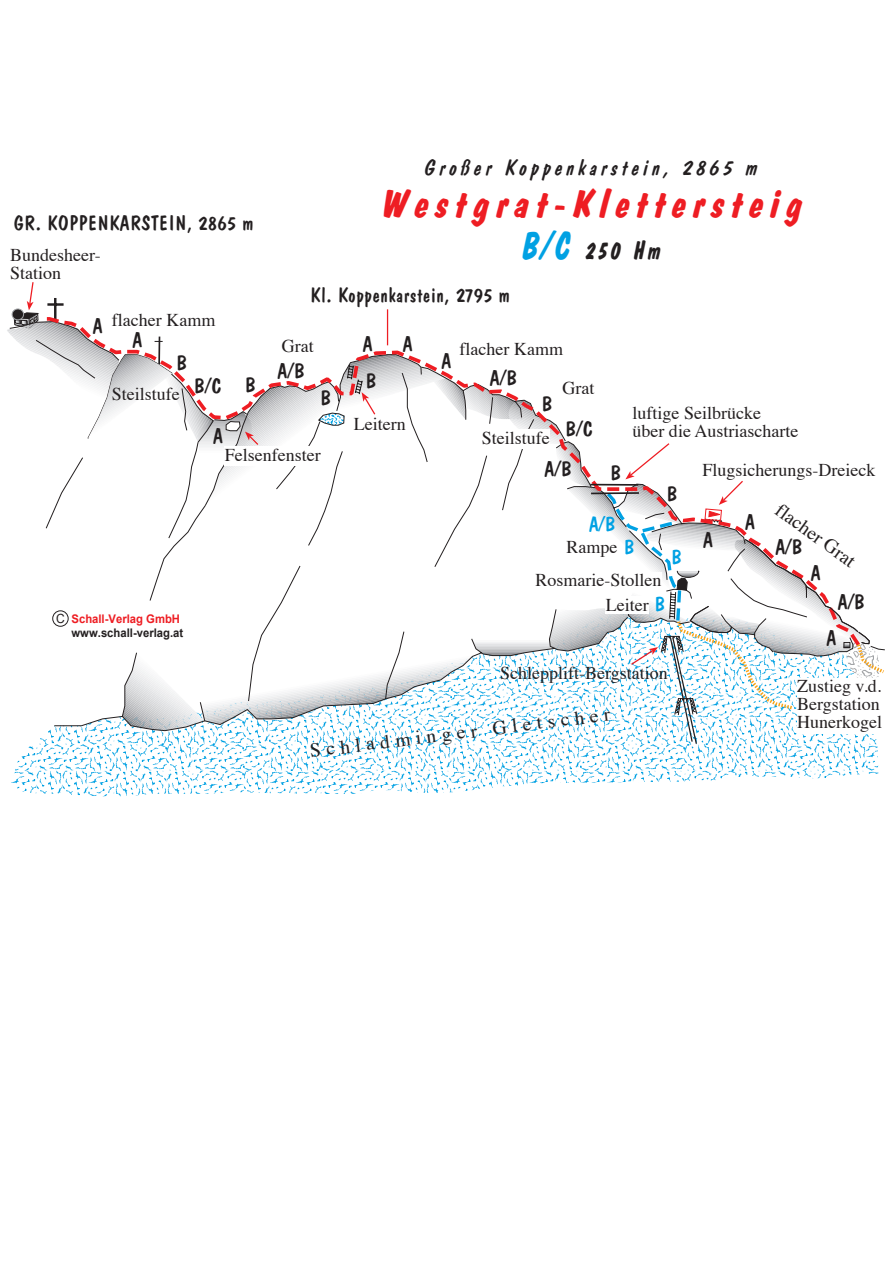
<style>
.page{position:relative;width:893px;height:1263px;background:#fff}
.page>*{position:absolute;margin:0;border:0;box-sizing:border-box;transform-origin:0 0}
.t1{font:italic 700 39px "Dom Casual";letter-spacing:.145em;color:#ee1d23}
.t2{font:italic 700 25.5px "Dom Casual";color:#231f20;scale:.8 1}
.t3{font:italic 22.5px "Dom Casual";letter-spacing:.145em;color:#231f20}
.t4{font:21.15px "Dom Casual";color:#231f20}
.t5{font:21px "Dom Casual";color:#231f20}
.t6{font:20.55px "Dom Casual";color:#00a1e3}
.t7{font:19.5px "Times";color:#231f20}
.t8{font:18px/18px "Times";color:#231f20}
.t9{font:12.6px "Arial";color:#231f20;scale:.95 1}
.t10{font:700 11.85px "Arial";color:#231f20;scale:.95 1}
.t11{font:700 11.85px "Arial";color:#ee1d23;scale:.95 1}
.s1{font-size:39px;color:#00a1e3}
</style>
<div class="page">
<img style="left:11px;top:771px;width:51px;height:23px">
<img style="left:62px;top:771px;width:78px;height:26px">
<img style="left:140px;top:771px;width:233px;height:24px">
<img style="left:373px;top:771px;width:26px;height:20px">
<img style="left:399px;top:771px;width:78px;height:22px">
<img style="left:477px;top:771px;width:26px;height:18px">
<img style="left:503px;top:771px;width:26px;height:15px">
<img style="left:529px;top:771px;width:78px;height:13px">
<img style="left:607px;top:771px;width:129px;height:11px">
<img style="left:736px;top:771px;width:104px;height:7px">
<img style="left:840px;top:771px;width:24px;height:5px">
<svg style="left:868px;top:771px;width:10px;height:3px"></svg>
<img style="left:15px;top:745px;width:863px;height:26px">
<svg style="left:7px;top:282px;width:878px;height:463px"></svg>
<div style="left:562px;top:380px;width:32px;height:19px;background:#fff"></div>
<div style="left:52px;top:610px;width:17px;height:17px;border:1px solid #231f20;border-radius:50%"></div>
<p class="t5" style="left:13px;top:211px;width:242px">GR. KOPPENKARSTEIN, 2865 m</p>
<p class="t8" style="left:10px;top:244px;width:92px">Bundesheer-<br>Station</p>
<p class="t3" style="left:423px;top:154px;width:335px">Großer Koppenkarstein, 2865 m</p>
<h1 class="t1" style="left:379px;top:182px;width:424px">Westgrat-Klettersteig</h1>
<h2 class="t2" style="left:519px;top:236px;width:177px"><span class="s1">B/C</span> 250 Hm</h2>
<p class="t5" style="left:310px;top:282px;width:201px">Kl. Koppenkarstein, 2795 m</p>
<p class="t4" style="left:92px;top:314px;width:12px">A</p>
<p class="t8" style="left:112px;top:309px;width:105px">flacher Kamm</p>
<p class="t4" style="left:132px;top:327px;width:12px">A</p>
<p class="t4" style="left:362px;top:332px;width:12px">A</p>
<p class="t4" style="left:402px;top:331px;width:12px">A</p>
<p class="t8" style="left:282px;top:335px;width:33px">Grat</p>
<p class="t8" style="left:460px;top:338px;width:105px">flacher Kamm</p>
<p class="t4" style="left:441px;top:348px;width:12px">A</p>
<p class="t4" style="left:176px;top:350px;width:13px">B</p>
<p class="t4" style="left:277px;top:359px;width:29px">A/B</p>
<p class="t4" style="left:490px;top:366px;width:29px">A/B</p>
<p class="t4" style="left:365px;top:368px;width:13px">B</p>
<p class="t4" style="left:194px;top:373px;width:30px">B/C</p>
<p class="t4" style="left:245px;top:373px;width:13px">B</p>
<p class="t8" style="left:112px;top:383px;width:70px">Steilstufe</p>
<p class="t8" style="left:562px;top:378px;width:33px">Grat</p>
<p class="t4" style="left:320px;top:385px;width:13px">B</p>
<p class="t4" style="left:542px;top:391px;width:13px">B</p>
<p class="t4" style="left:213px;top:424px;width:12px">A</p>
<p class="t8" style="left:225px;top:444px;width:97px">Felsenfenster</p>
<p class="t8" style="left:354px;top:413px;width:53px">Leitern</p>
<p class="t8" style="left:482px;top:427px;width:70px">Steilstufe</p>
<p class="t4" style="left:565px;top:416px;width:30px">B/C</p>
<p class="t4" style="left:544px;top:456px;width:29px">A/B</p>
<p class="t4" style="left:610px;top:460px;width:13px">B</p>
<p class="t8" style="left:632px;top:403px;width:167px">luftige Seilbrücke<br>über die Austriascharte</p>
<p class="t8" style="left:702px;top:459px;width:174px">Flugsicherungs-Dreieck</p>
<p class="t6" style="left:589px;top:512px;width:29px">A/B</p>
<p class="t4" style="left:666px;top:481px;width:13px">B</p>
<p class="t6" style="left:624px;top:535px;width:13px">B</p>
<p class="t8" style="left:535px;top:529px;width:127px;line-height:33.2px;text-indent:31px">Rampe<br>Rosmarie-Stollen</p>
<p class="t8" style="left:606px;top:594px;width:44px">Leiter</p>
<p class="t6" style="left:654px;top:592px;width:13px">B</p>
<p class="t6" style="left:671px;top:545px;width:13px">B</p>
<p class="t4" style="left:703px;top:528px;width:12px">A</p>
<p class="t4" style="left:745px;top:509px;width:12px">A</p>
<p class="t7" style="left:788px;top:493px;width:95px;rotate:36deg">flacher Grat</p>
<p class="t4" style="left:775px;top:534px;width:29px">A/B</p>
<p class="t4" style="left:810px;top:560px;width:12px">A</p>
<p class="t4" style="left:837px;top:590px;width:29px">A/B</p>
<p class="t9" style="left:56px;top:610px;width:11px">C</p>
<p class="t11" style="left:72px;top:611px;width:116px">Schall-Verlag GmbH</p>
<p class="t10" style="left:72px;top:625px;width:119px">www.schall-verlag.at</p>
<p class="t8" style="left:500px;top:663px;width:169px">Schlepplift-Bergstation</p>
<p class="t7" style="left:308px;top:733px;width:304px;rotate:-7deg">Schladminger Gletscher</p>
<p class="t4" style="left:826px;top:625px;width:12px">A</p>
<p class="t8" style="left:797px;top:676px;width:86px">Zustieg v.d.<br>Bergstation<br>Hunerkogel</p>
</div>
